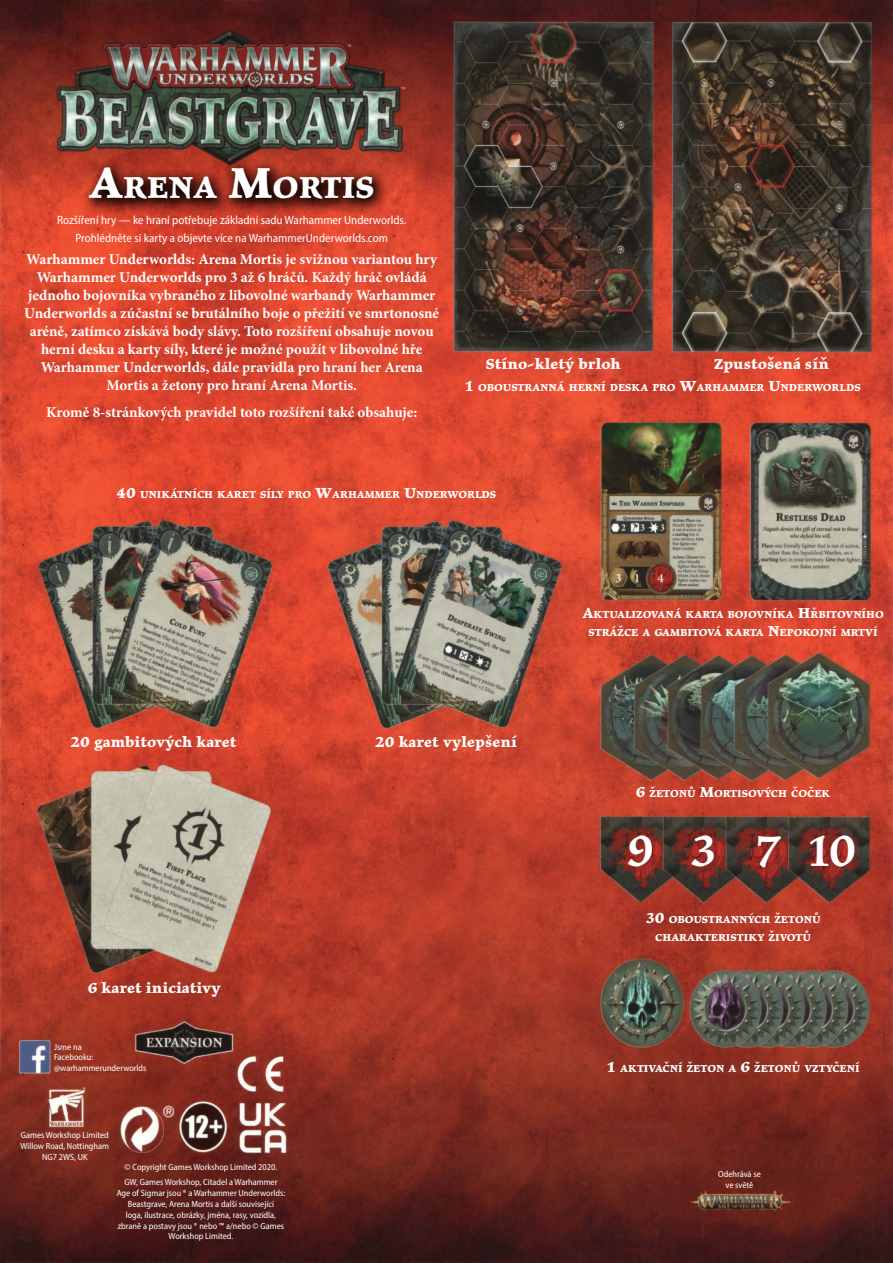
<style>
.page{position:relative;width:893px;height:1263px;background:#fff}
.page>*{position:absolute;margin:0;border:0;box-sizing:border-box;transform-origin:0 0}
.t1{font:500 45px "Elysium Pro";color:#fff}
.t2{font:700 31.5px "Elysium Pro";color:#fff}
.t3{font:700 15px/18px "Minion Pro";color:#fff;text-align:center}
.t4{font:700 15px "Elysium Pro";color:#fff}
.t5{font:semi-condensed 12px/18px "Myriad Pro";color:#fff;text-align:center}
.t6{font:700 10.5px/18px "Elysium Pro";color:#fff}
.t7{font:semi-condensed 9px/10.8px "Myriad Pro";color:#fff;text-align:center}
.s1{font-size:45px}
.s2{font-size:15px}
</style>
<div class="page">
<img style="left:0;top:0;width:893px;height:1263px">
<div style="left:79px;top:157px;width:311px;height:58px;background:#000;opacity:.98"></div>
<h2 class="t2" style="left:89px;top:166px;width:287px"><span class="s1">A</span>RENA <span class="s1">M</span>ORTIS</h2>
<p class="t5" style="left:57px;top:211px;width:350px">Rozšíření hry — ke hraní potřebuje základní sadu Warhammer Underworlds.<br>Prohlédněte si karty a objevte více na WarhammerUnderworlds.com</p>
<p class="t3" style="left:24px;top:250px;width:416px">Warhammer Underworlds: Arena Mortis je svižnou variantou hry Warhammer Underworlds pro 3 až 6 hráčů. Každý hráč ovládá jednoho bojovníka vybraného z libovolné warbandy Warhammer Underworlds a zúčastní se brutálního boje o přežití ve smrtonosné aréně, zatímco získává body slávy. Toto rozšíření obsahuje novou herní desku a karty síly, které je možné použít v libovolné hře Warhammer Underworlds, dále pravidla pro hraní her Arena Mortis a žetony pro hraní Arena Mortis.</p>
<p class="t3" style="left:46px;top:403px;width:373px">Kromě 8-stránkových pravidel toto rozšíření také obsahuje:</p>
<p class="t4" style="left:486px;top:354px;width:137px">Stíno-kletý brloh</p>
<p class="t4" style="left:714px;top:354px;width:116px">Zpustošená síň</p>
<p class="t6" style="left:464px;top:378px;width:398px"><span class="s2">1</span> OBOUSTRANNÁ HERNÍ DESKA PRO <span class="s2">W</span>ARHAMMER <span class="s2">U</span>NDERWORLDS</p>
<p class="t6" style="left:117px;top:485px;width:381px"><span class="s2">40</span> UNIKÁTNÍCH KARET SÍLY PRO <span class="s2">W</span>ARHAMMER <span class="s2">U</span>NDERWORLDS</p>
<p class="t4" style="left:70px;top:731px;width:168px">20 gambitových karet</p>
<p class="t4" style="left:375px;top:731px;width:143px">20 karet vylepšení</p>
<p class="t4" style="left:88px;top:977px;width:135px">6 karet iniciativy</p>
<p class="t7" style="left:54px;top:1041px;width:94px;text-align:left">Jsme na<br>Facebooku: @warhammerunderworlds</p>
<p class="t7" style="left:21px;top:1129px;width:90px">Games Workshop Limited<br>Willow Road, Nottingham<br>NG7 2WS, UK</p>
<p class="t7" style="left:124px;top:1159px;width:155px;line-height:15px;text-align:left">© Copyright Games Workshop Limited 2020.<br>GW, Games Workshop, Citadel a Warhammer</p>
<p class="t7" style="left:117px;top:1187px;width:170px">Age of Sigmar jsou ® a Warhammer Underworlds:<br>Beastgrave, Arena Mortis a další související<br>loga, ilustrace, obrázky, jména, rasy, vozidla, zbraně a postavy jsou ® nebo ™ a/nebo © Games Workshop Limited.</p>
<p class="t6" style="left:589px;top:605px;width:296px;text-indent:69px">ANÁ KARTA BOJOVNÍKA <span class="s2">H</span>ŘBITOVNÍHO<br>STRÁŽCE A GAMBITOVÁ KARTA <span class="s2">N</span>EPOKOJNÍ MRTVÍ</p>
<p class="t6" style="left:582px;top:605px;width:63px"><span class="s2">A</span>KTUALIZOV</p>
<p class="t6" style="left:636px;top:784px;width:196px"><span class="s2">6</span> ŽETONŮ <span class="s2">M</span>ORTISOVÝCH ČOČEK</p>
<h1 class="t1" style="left:627px;top:822px;width:231px">9 3 7 10</h1>
<p class="t6" style="left:646px;top:910px;width:176px;text-align:center"><span class="s2">30</span> OBOUSTRANNÝCH ŽETONŮ<br>CHARAKTERISTIKY ŽIVOTŮ</p>
<p class="t6" style="left:606px;top:1059px;width:255px"><span class="s2">1</span> AKTIVAČNÍ ŽETON A <span class="s2">6</span> ŽETONŮ VZTYČENÍ</p>
<p class="t7" style="left:718px;top:1169px;width:44px">Odehrává se ve světě</p>
</div>
